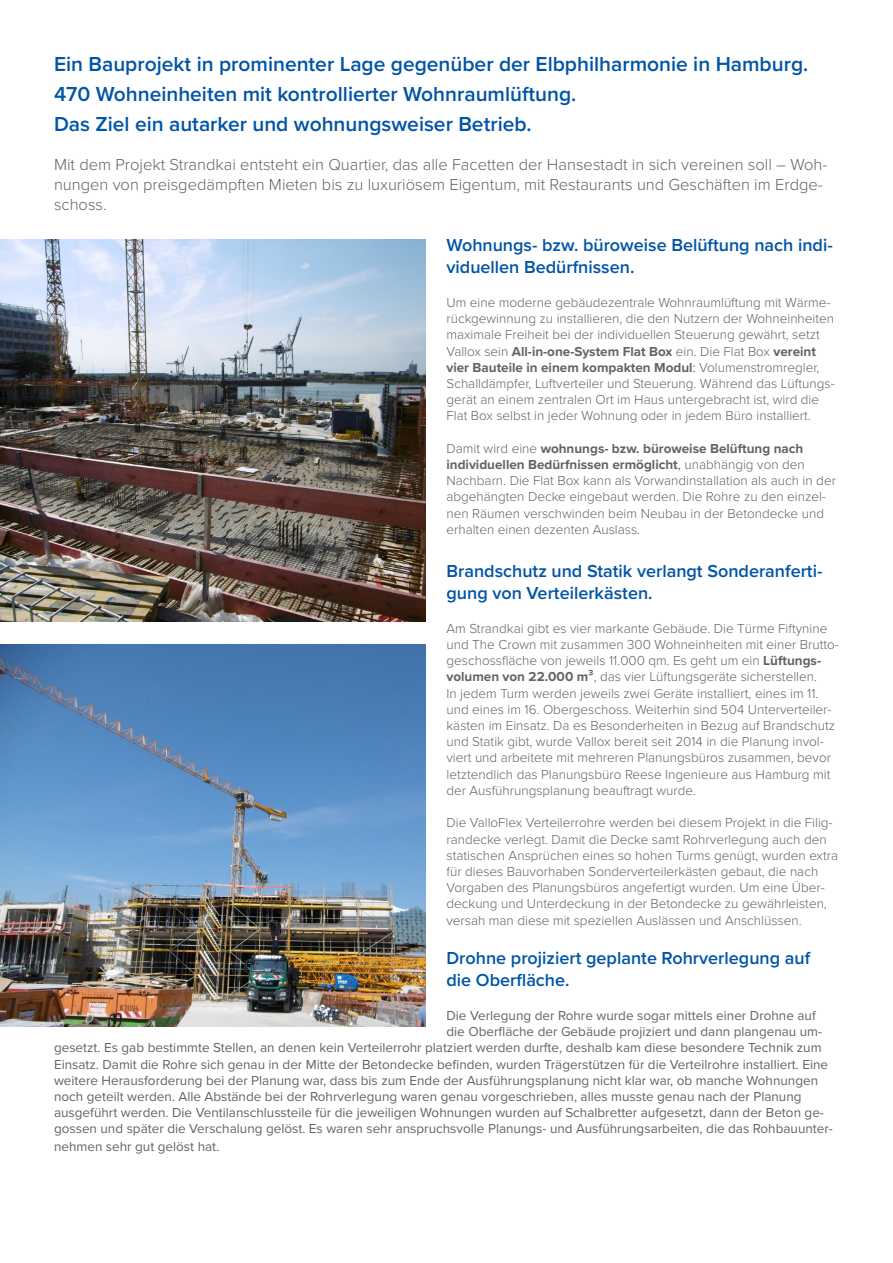
<style>
.page{position:relative;width:893px;height:1263px;background:#fff}
.page>*{position:absolute;margin:0;border:0;box-sizing:border-box;transform-origin:0 0}
.t1{font:600 21px/30px "Proxima Nova";color:#0154a6}
.t2{font:600 18px/21.6px "Proxima Nova";color:#0154a6}
.t3{font:300 16.5px/19.8px "Proxima Nova";color:#636366}
.t4{font:300 13.5px/16.2px "Proxima Nova";color:#636366}
.t5{font:13.5px "Proxima Nova";color:#636366}
.s1{font-weight:700}
.s2{font-weight:400}
</style>
<div class="page">
<img style="left:0;top:239px;width:425px;height:383px">
<img style="left:0;top:644px;width:425px;height:383px">
<h1 class="t1" style="left:54px;top:48px;width:756px">Ein Bauprojekt in prominenter Lage gegenüber der Elbphilharmonie in Hamburg.<br>470 Wohneinheiten mit kontrollierter Wohnraumlüftung.<br>Das Ziel ein autarker und wohnungsweiser Betrieb.</h1>
<p class="t3" style="left:54px;top:154px;width:775px">Mit dem Projekt Strandkai entsteht ein Quartier, das alle Facetten der Hansestadt in sich vereinen soll – Woh&shy;nungen von preisgedämpften Mieten bis zu luxuriösem Eigentum, mit Restaurants und Geschäften im Erdge&shy;schoss.</p>
<h2 class="t2" style="left:446px;top:234px;width:388px">Wohnungs- bzw. büroweise Belüftung nach indi&shy;viduellen Bedürfnissen.</h2>
<p class="t4" style="left:446px;top:294px;width:390px">Um eine moderne gebäudezentrale Wohnraumlüftung mit Wärme&shy;rückgewinnung zu installieren, die den Nutzern der Wohneinheiten maximale Freiheit bei der individuellen Steuerung gewährt, setzt Vallox sein <span class="s1">All-in-one-System Flat Box</span> ein. Die Flat Box <span class="s1">vereint vier Bauteile in einem kompakten Modul</span><span class="s2">:</span> Volumenstromregler, Schalldämpfer, Luftverteiler und Steuerung. Während das Lüftungs&shy;gerät an einem zentralen Ort im Haus untergebracht ist, wird die Flat Box selbst in jeder Wohnung oder in jedem Büro installiert.</p>
<p class="t4" style="left:446px;top:440px;width:391px">Damit wird eine <span class="s1">wohnungs- bzw. büroweise Belüftung nach individuellen Bedürfnissen ermöglicht</span><span class="s2">,</span> unabhängig von den Nachbarn. Die Flat Box kann als Vorwandinstallation als auch in der abgehängten Decke eingebaut werden. Die Rohre zu den einzel&shy;nen Räumen verschwinden beim Neubau in der Betondecke und erhalten einen dezenten Auslass.</p>
<h2 class="t2" style="left:446px;top:560px;width:377px">Brandschutz und Statik verlangt Sonderanferti&shy;gung von Verteilerkästen.</h2>
<p class="t4" style="left:446px;top:620px;width:394px">Am Strandkai gibt es vier markante Gebäude. Die Türme Fiftynine und The Crown mit zusammen 300 Wohneinheiten mit einer Brutto&shy;geschossfläche von jeweils 11.000 qm. Es geht um ein <span class="s1">Lüftungs&shy;volumen von 22.000 m³</span>, das vier Lüftungsgeräte sicherstellen.<br>In jedem Turm werden jeweils zwei Geräte installiert, eines im 11. und eines im 16. Obergeschoss. Weiterhin sind 504 Unterverteiler&shy;kästen im Einsatz. Da es Besonderheiten in Bezug auf Brandschutz und Statik gibt, wurde Vallox bereit seit 2014 in die Planung invol&shy;viert und arbeitete mit mehreren Planungsbüros zusammen, bevor letztendlich das Planungsbüro Reese Ingenieure aus Hamburg mit der Ausführungsplanung beauftragt wurde.</p>
<p class="t4" style="left:446px;top:814px;width:393px">Die ValloFlex Verteilerrohre werden bei diesem Projekt in die Filig&shy;randecke verlegt. Damit die Decke samt Rohrverlegung auch den statischen Ansprüchen eines so hohen Turms genügt, wurden extra für dieses Bauvorhaben Sonderverteilerkästen gebaut, die nach Vorgaben des Planungsbüros angefertigt wurden. Um eine Über&shy;deckung und Unterdeckung in der Betondecke zu gewährleisten, versah man diese mit speziellen Auslässen und Anschlüssen.</p>
<h2 class="t2" style="left:446px;top:947px;width:365px">Drohne projiziert geplante Rohrverlegung auf die Oberfläche.</h2>
<p class="t5" style="left:446px;top:1005px;width:371px">Die Verlegung der Rohre wurde sogar mittels einer Drohne auf</p>
<p class="t5" style="left:446px;top:1021px;width:377px">die Oberfläche der Gebäude projiziert und dann plangenau um-</p>
<p class="t5" style="left:54px;top:1038px;width:769px">gesetzt. Es gab bestimmte Stellen, an denen kein Verteilerrohr platziert werden durfte, deshalb kam diese besondere Technik zum</p>
<p class="t5" style="left:54px;top:1054px;width:776px">Einsatz. Damit die Rohre sich genau in der Mitte der Betondecke befinden, wurden Trägerstützen für die Verteilrohre installiert. Eine</p>
<p class="t5" style="left:54px;top:1070px;width:766px">weitere Herausforderung bei der Planung war, dass bis zum Ende der Ausführungsplanung nicht klar war, ob manche Wohnungen</p>
<p class="t5" style="left:54px;top:1086px;width:749px">noch geteilt werden. Alle Abstände bei der Rohrverlegung waren genau vorgeschrieben, alles musste genau nach der Planung</p>
<p class="t5" style="left:54px;top:1102px;width:771px">ausgeführt werden. Die Ventilanschlussteile für die jeweiligen Wohnungen wurden auf Schalbretter aufgesetzt, dann der Beton ge-</p>
<p class="t5" style="left:54px;top:1119px;width:780px">gossen und später die Verschalung gelöst. Es waren sehr anspruchsvolle Planungs- und Ausführungsarbeiten, die das Rohbauunter-</p>
<p class="t5" style="left:54px;top:1137px;width:167px">nehmen sehr gut gelöst hat.</p>
</div>
